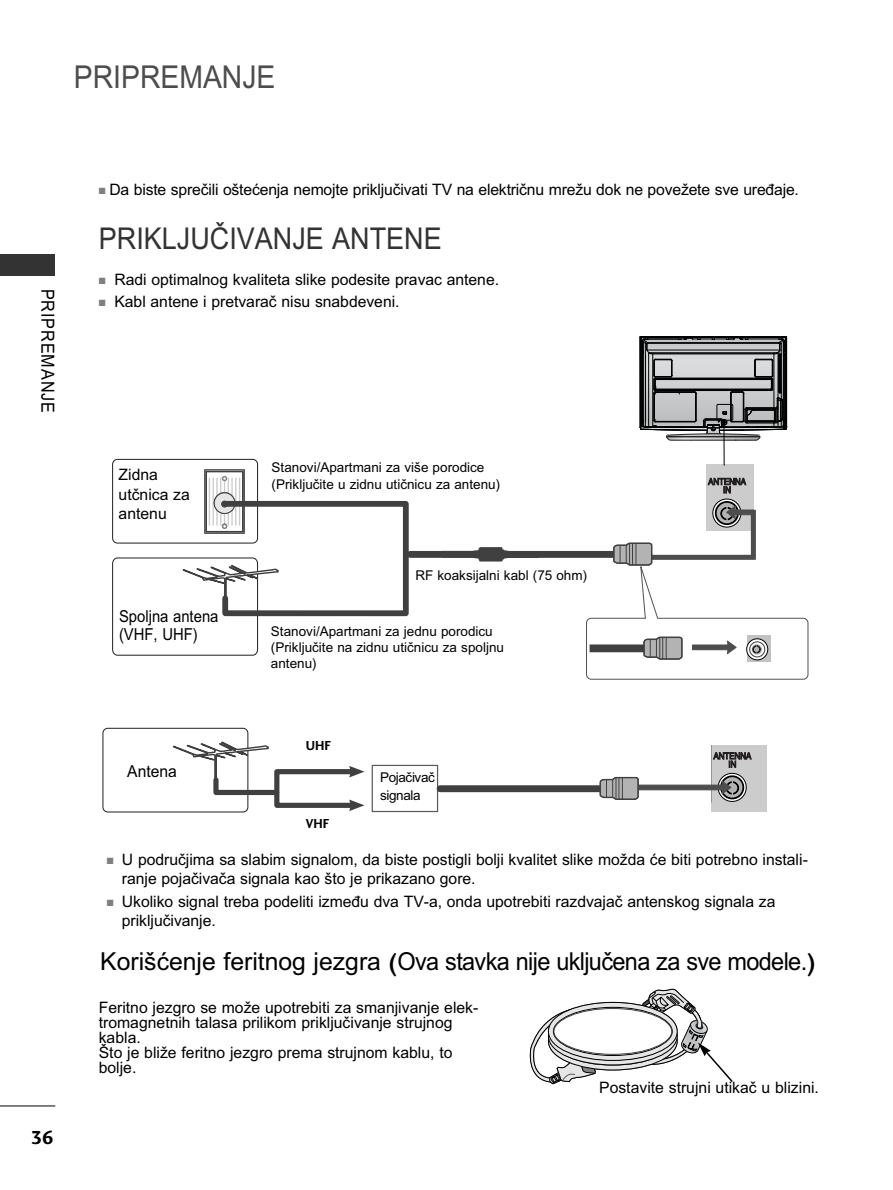
<style>
.page{position:relative;width:893px;height:1190px;background:#fff}
.page>*{position:absolute;margin:0;border:0;box-sizing:border-box;transform-origin:0 0}
.t1{font:31.5px "Arial HR";color:#4d4d4d;scale:.9 1}
.t2{font:30px "Arial HR";color:#333;scale:.9 1}
.t3{font:24.75px "Arial HR";letter-spacing:-.03em;color:#000}
.t4{font:19.5px "Charlotte Sans Bold Plain";color:#000}
.t5{font:18px "Arial HR";letter-spacing:.055em;color:#000;scale:.9 1}
.t6{font:16.5px/18px "Arial HR";color:#000;scale:.9 1}
.t7{font:16.5px "Arial HR";color:#000;scale:.95 1}
.t8{font:15.75px/19.5px "Arial HR";letter-spacing:-.005em;color:#000}
.t9{font:13.5px/16.2px "Arial HR";color:#000}
.t10{font:13.5px/18px "Arial HR";letter-spacing:-.03em;color:#000}
.t11{font:13.5px "Charlotte Sans Bold Plain";color:#000}
.s1{color:#808080}
.s2{font-family:"Charlotte Sans Medium Plain"}
</style>
<div class="page">
<hr style="left:0;top:1105px;width:55px;height:1px;background:#000">
<div style="left:0;top:254px;width:54px;height:21px;background:#333"></div>
<div style="left:112px;top:459px;width:146px;height:84px;border:1px solid #231f20;border-radius:5px"></div>
<div style="left:112px;top:557px;width:146px;height:98px;border:1px solid #231f20;border-radius:5px"></div>
<svg style="left:181px;top:468px;width:229px;height:151px"></svg>
<svg style="left:706px;top:465px;width:48px;height:66px;background:#a7a7a7"></svg>
<div style="left:750px;top:510px;width:5px;height:47px;background:#4d4d4d"></div>
<svg style="left:442px;top:547px;width:67px;height:14px"></svg>
<div style="left:410px;top:551px;width:211px;height:7px;background:#404040"></div>
<svg style="left:585px;top:542px;width:223px;height:138px"></svg>
<div style="left:103px;top:728px;width:145px;height:84px;border:1px solid #231f20;border-radius:5px"></div>
<svg style="left:171px;top:740px;width:193px;height:71px"></svg>
<div style="left:371px;top:765px;width:67px;height:47px;background:#fff;border:1px solid #595959"></div>
<div style="left:440px;top:785px;width:161px;height:7px;background:#404040"></div>
<svg style="left:599px;top:745px;width:167px;height:66px"></svg>
<hr style="left:639px;top:337px;width:1px;height:90px;background:#010202">
<svg style="left:640px;top:336px;width:147px;height:105px;background:#8d8e90"></svg>
<div style="left:720px;top:419px;width:7px;height:7px;border:2px solid #000;border-radius:50%"></div>
<hr style="left:723px;top:424px;width:1px;height:41px;background:#000">
<svg style="left:529px;top:988px;width:204px;height:96px"></svg>
<h1 class="t1" style="left:74px;top:65px;width:226px">PRIPREMANJE</h1>
<p class="t5" style="left:54px;top:289px;width:140px;rotate:90deg">PRIPREMANJE</p>
<p class="t4" style="left:31px;top:1129px;width:25px">36</p>
<p class="t8" style="left:99px;top:181px;width:701px"><span class="s1">■</span> Da biste sprečili oštećenja nemojte priključivati TV na električnu mrežu dok ne povežete sve uređaje.</p>
<h2 class="t2" style="left:99px;top:227px;width:382px">PRIKLJUČIVANJE ANTENE</h2>
<p class="t8" style="left:99px;top:271px;width:402px"><span class="s1">■</span> Radi optimalnog kvaliteta slike podesite pravac antene.</p>
<p class="t8" style="left:99px;top:293px;width:302px"><span class="s1">■</span> Kabl antene i pretvarač nisu snabdeveni.</p>
<p class="t8" style="left:119px;top:466px;width:73px">Zidna utčnica za antenu</p>
<p class="t6" style="left:119px;top:608px;width:112px">Spoljna antena (VHF, UHF)</p>
<p class="t7" style="left:127px;top:765px;width:54px">Antena</p>
<p class="t9" style="left:271px;top:461px;width:230px">Stanovi/Apartmani za više porodice (Priključite u zidnu utičnicu za antenu)</p>
<p class="t9" style="left:415px;top:568px;width:173px">RF koaksijalni kabl (75 ohm)</p>
<p class="t9" style="left:271px;top:624px;width:234px">Stanovi/Apartmani za jednu porodicu (Priključite na zidnu utičnicu za spoljnu antenu)</p>
<p class="t11" style="left:306px;top:740px;width:27px">UHF</p>
<p class="t10" style="left:380px;top:769px;width:56px">Pojačivač signala</p>
<p class="t11" style="left:306px;top:818px;width:25px">VHF</p>
<p class="t8" style="left:122px;top:850px;width:687px;text-indent:-15px"><span class="s1">■</span> U područjima sa slabim signalom, da biste postigli bolji kvalitet slike možda će biti potrebno instali&shy;ranje pojačivača signala kao što je prikazano gore.</p>
<p class="t8" style="left:122px;top:892px;width:655px;text-indent:-15px"><span class="s1">■</span> Ukoliko signal treba podeliti između dva TV-a, onda upotrebiti razdvajač antenskog signala za priključivanje.</p>
<h3 class="t3" style="left:100px;top:952px;width:717px">Korišćenje feritnog jezgra <span class="s2">(</span>Ova stavka nije uključena za sve modele.<span class="s2">)</span></h3>
<p class="t8" style="left:99px;top:1001px;width:381px;line-height:15px">Feritno jezgro se može upotrebiti za smanjivanje elek&shy;tromagnetnih talasa prilikom priključivanje strujnog kabla.<br>Što je bliže feritno jezgro prema strujnom kablu, to bolje.</p>
<p class="t8" style="left:599px;top:1079px;width:221px">Postavite strujni utikač u blizini.</p>
</div>
